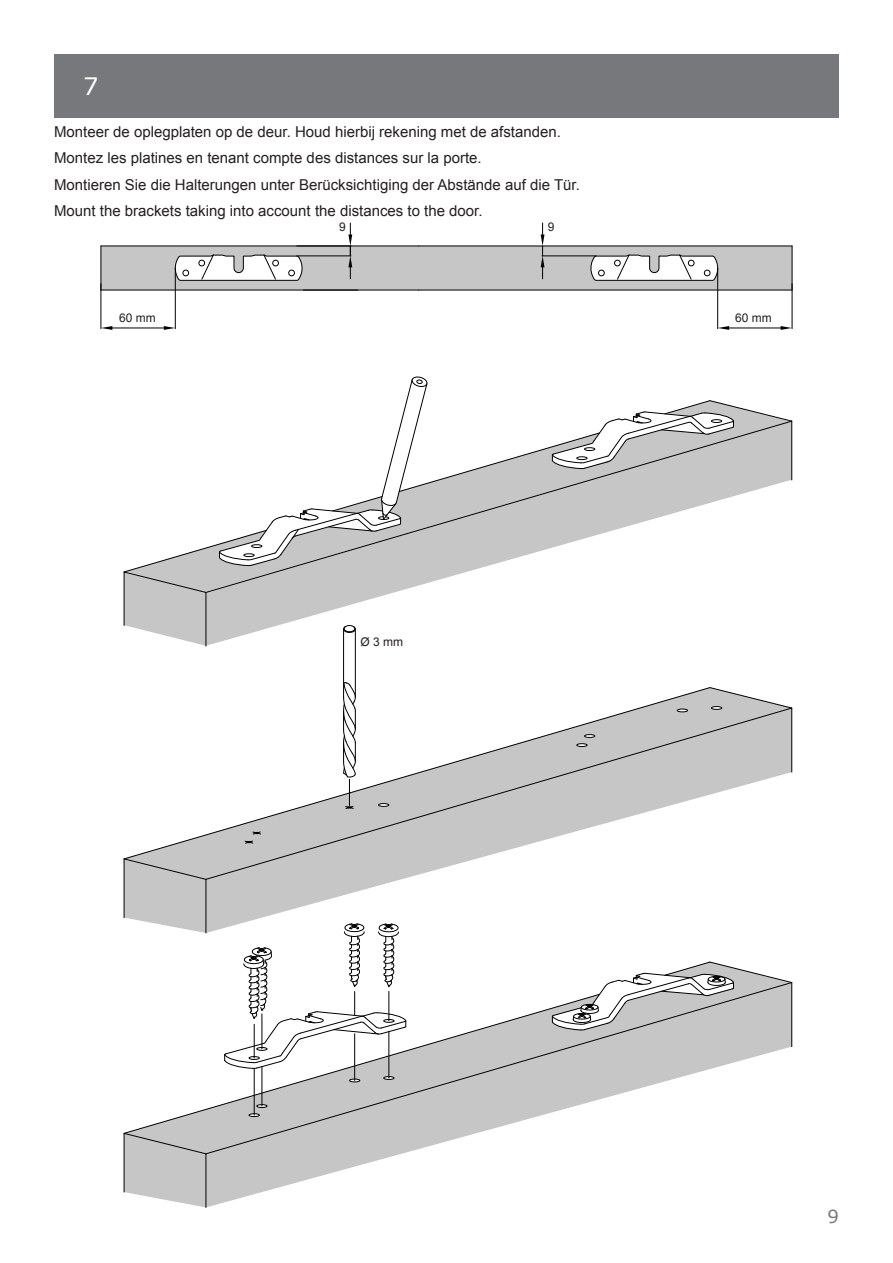
<style>
.page{position:relative;width:893px;height:1263px;background:#fff}
.page>*{position:absolute;margin:0;border:0;box-sizing:border-box;transform-origin:0 0}
.t1{font:24px "Verdana";color:#fff}
.t2{font:18px "Verdana";color:#76787b}
.t3{font:15px "Arial";color:#231f20}
.t4{font:12px "Arial";color:#231f20}
</style>
<div class="page">
<div style="left:54px;top:54px;width:785px;height:64px;background:#76787b"></div>
<svg style="left:124px;top:593px;width:274px;height:614px"></svg>
<svg style="left:124px;top:993px;width:81px;height:139px"></svg>
<svg style="left:205px;top:981px;width:588px;height:174px"></svg>
<div style="left:256px;top:1104px;width:11px;height:4px;border:1px solid #000001;border-radius:50%"></div>
<div style="left:249px;top:1113px;width:11px;height:4px;border:1px solid #000001;border-radius:50%"></div>
<hr style="left:792px;top:246px;width:1px;height:44px;background:#000001">
<hr style="left:419px;top:290px;width:373px;height:1px;background:#000001">
<hr style="left:101px;top:290px;width:318px;height:1px;background:#000001">
<svg style="left:124px;top:687px;width:585px;height:171px"></svg>
<svg style="left:205px;top:707px;width:588px;height:173px"></svg>
<div style="left:711px;top:706px;width:11px;height:4px;border:1px solid #000001;border-radius:50%"></div>
<div style="left:584px;top:734px;width:11px;height:4px;border:1px solid #000001;border-radius:50%"></div>
<div style="left:576px;top:743px;width:11px;height:4px;border:1px solid #000001;border-radius:50%"></div>
<svg style="left:677px;top:709px;width:11px;height:3px"></svg>
<div style="left:378px;top:803px;width:11px;height:4px;border:1px solid #000001;border-radius:50%"></div>
<svg style="left:343px;top:626px;width:14px;height:8px"></svg>
<div style="left:344px;top:625px;width:11px;height:7px;border:1px solid #000001;border-radius:50%"></div>
<hr style="left:343px;top:629px;width:1px;height:68px;background:#000001">
<hr style="left:355px;top:629px;width:1px;height:68px;background:#000001">
<div style="left:383px;top:1076px;width:11px;height:4px;border:1px solid #000001;border-radius:50%"></div>
<svg style="left:349px;top:1079px;width:11px;height:3px"></svg>
<svg style="left:224px;top:921px;width:183px;height:148px"></svg>
<hr style="left:175px;top:268px;width:1px;height:61px;background:#000001">
<hr style="left:112px;top:328px;width:52px;height:1px;background:#000001">
<svg style="left:102px;top:326px;width:10px;height:4px"></svg>
<svg style="left:164px;top:326px;width:11px;height:4px"></svg>
<hr style="left:101px;top:284px;width:1px;height:45px;background:#000001">
<hr style="left:792px;top:284px;width:1px;height:45px;background:#000001">
<hr style="left:729px;top:328px;width:52px;height:1px;background:#000001">
<svg style="left:718px;top:326px;width:11px;height:4px"></svg>
<svg style="left:781px;top:326px;width:11px;height:4px"></svg>
<hr style="left:717px;top:268px;width:1px;height:61px;background:#000001">
<svg style="left:123px;top:1132px;width:84px;height:23px;background:#bbbcbb"></svg>
<svg style="left:551px;top:961px;width:242px;height:70px"></svg>
<hr style="left:124px;top:572px;width:1px;height:53px;background:#000001">
<hr style="left:206px;top:592px;width:1px;height:54px;background:#000001">
<svg style="left:123px;top:376px;width:670px;height:217px"></svg>
<svg style="left:123px;top:858px;width:84px;height:22px;background:#babbba"></svg>
<svg style="left:709px;top:687px;width:84px;height:22px"></svg>
<svg style="left:244px;top:831px;width:17px;height:13px"></svg>
<svg style="left:343px;top:681px;width:13px;height:128px"></svg>
<hr style="left:124px;top:859px;width:1px;height:59px;background:#000001">
<hr style="left:791px;top:708px;width:1px;height:64px;background:#000001">
<hr style="left:206px;top:879px;width:1px;height:54px;background:#000001">
<hr style="left:124px;top:1133px;width:1px;height:59px;background:#000001">
<hr style="left:791px;top:982px;width:1px;height:64px;background:#000001">
<hr style="left:206px;top:1154px;width:1px;height:53px;background:#000001">
<svg style="left:101px;top:223px;width:691px;height:67px"></svg>
<p class="t1" style="left:83px;top:71px;width:17px">7</p>
<p class="t3" style="left:54px;top:122px;width:508px">Monteer de oplegplaten op de deur. Houd hierbij rekening met de afstanden.</p>
<p class="t3" style="left:54px;top:148px;width:429px">Montez les platines en tenant compte des distances sur la porte.</p>
<p class="t3" style="left:54px;top:175px;width:527px">Montieren Sie die Halterungen unter Berücksichtiging der Abstände auf die Tür.</p>
<p class="t3" style="left:54px;top:201px;width:430px">Mount the brackets taking into account the distances to the door.</p>
<p class="t4" style="left:339px;top:219px;width:8px">9</p>
<p class="t4" style="left:548px;top:219px;width:8px">9</p>
<p class="t4" style="left:119px;top:310px;width:38px">60 mm</p>
<p class="t4" style="left:735px;top:310px;width:38px">60 mm</p>
<p class="t4" style="left:361px;top:634px;width:44px">Ø 3 mm</p>
<p class="t2" style="left:827px;top:1205px;width:13px">9</p>
</div>
